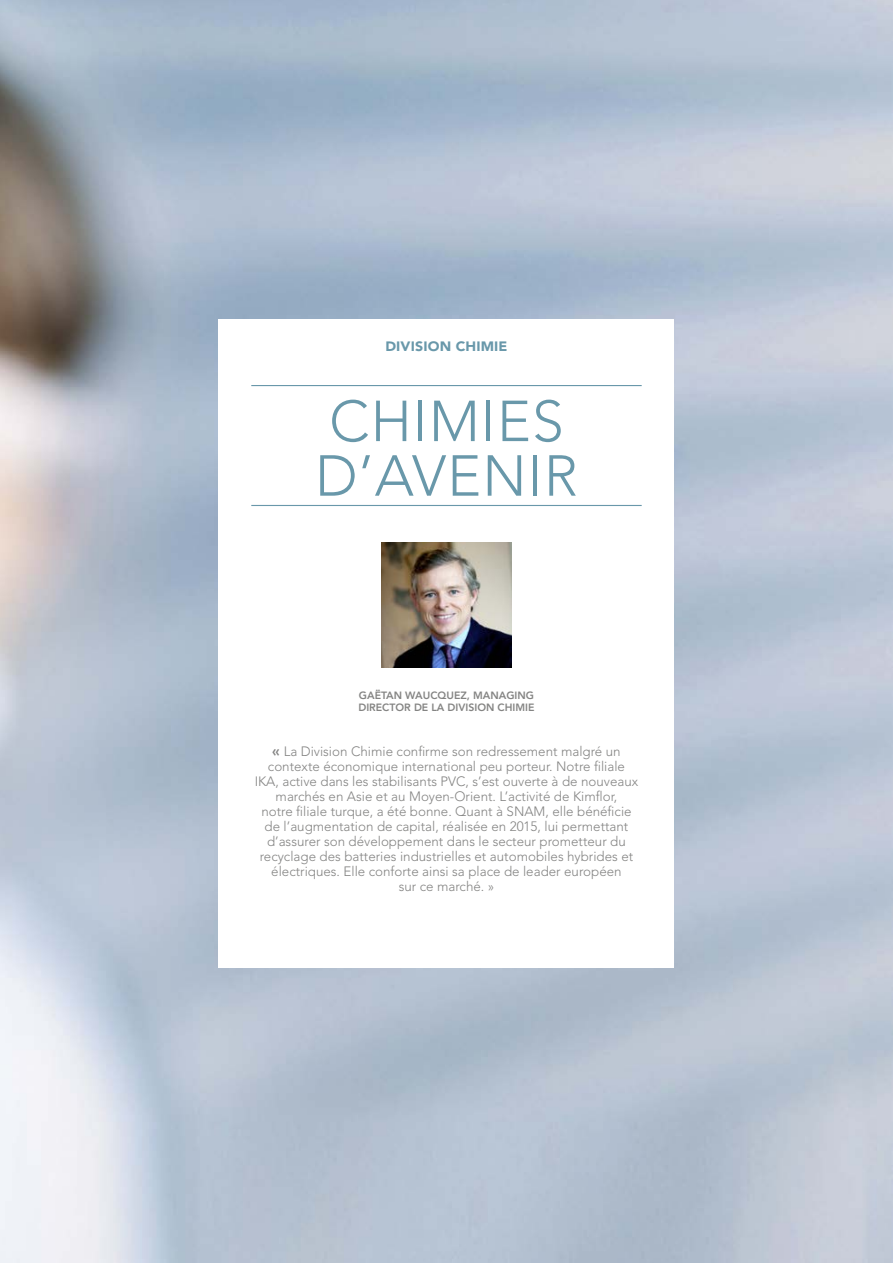
<style>
.page{position:relative;width:893px;height:1263px;background:#fff}
.page>*{position:absolute;margin:0;border:0;box-sizing:border-box;transform-origin:0 0}
.t1{font:300 57.15px/54.6px "Avenir LT Std";letter-spacing:.02em;color:#6998aa}
.t2{font:300 13.5px/15px "Avenir LT Std";color:#848483;text-align:center}
.t3{font:900 13.5px "Avenir LT Std";letter-spacing:.01em;color:#6998aa;scale:1.05 1}
.t4{font:800 10.5px/12px "Avenir LT Std";color:#848483}
.s1{font-weight:800;font-size:15px}
</style>
<div class="page">
<img style="left:0;top:0;width:893px;height:1263px">
<div style="left:219px;top:319px;width:455px;height:648px;background:#fff"></div>
<img style="left:381px;top:542px;width:131px;height:125px">
<hr style="left:251px;top:505px;width:391px;height:1px;background:#6998aa">
<hr style="left:251px;top:385px;width:391px;height:1px;background:#6998aa">
<p class="t3" style="left:385px;top:338px;width:118px">DIVISION CHIMIE</p>
<h1 class="t1" style="left:315px;top:394px;width:264px">CHIMIES<br>D’AVENIR</h1>
<p class="t4" style="left:358px;top:689px;width:178px">GAËTAN WAUCQUEZ, MANAGING<br>DIRECTOR DE LA DIVISION CHIMIE</p>
<p class="t2" style="left:255px;top:744px;width:385px"><span class="s1">«</span> La Division Chimie confirme son redressement malgré un contexte économique international peu porteur. Notre filiale IKA, active dans les stabilisants PVC, s’est ouverte à de nouveaux marchés en Asie et au Moyen-Orient. L’activité de Kimflor,<br>notre filiale turque, a été bonne. Quant à SNAM, elle bénéficie de l’augmentation de capital, réalisée en 2015, lui permettant d’assurer son développement dans le secteur prometteur du recyclage des batteries industrielles et automobiles hybrides et électriques. Elle conforte ainsi sa place de leader européen<br>sur ce marché. »</p>
</div>
